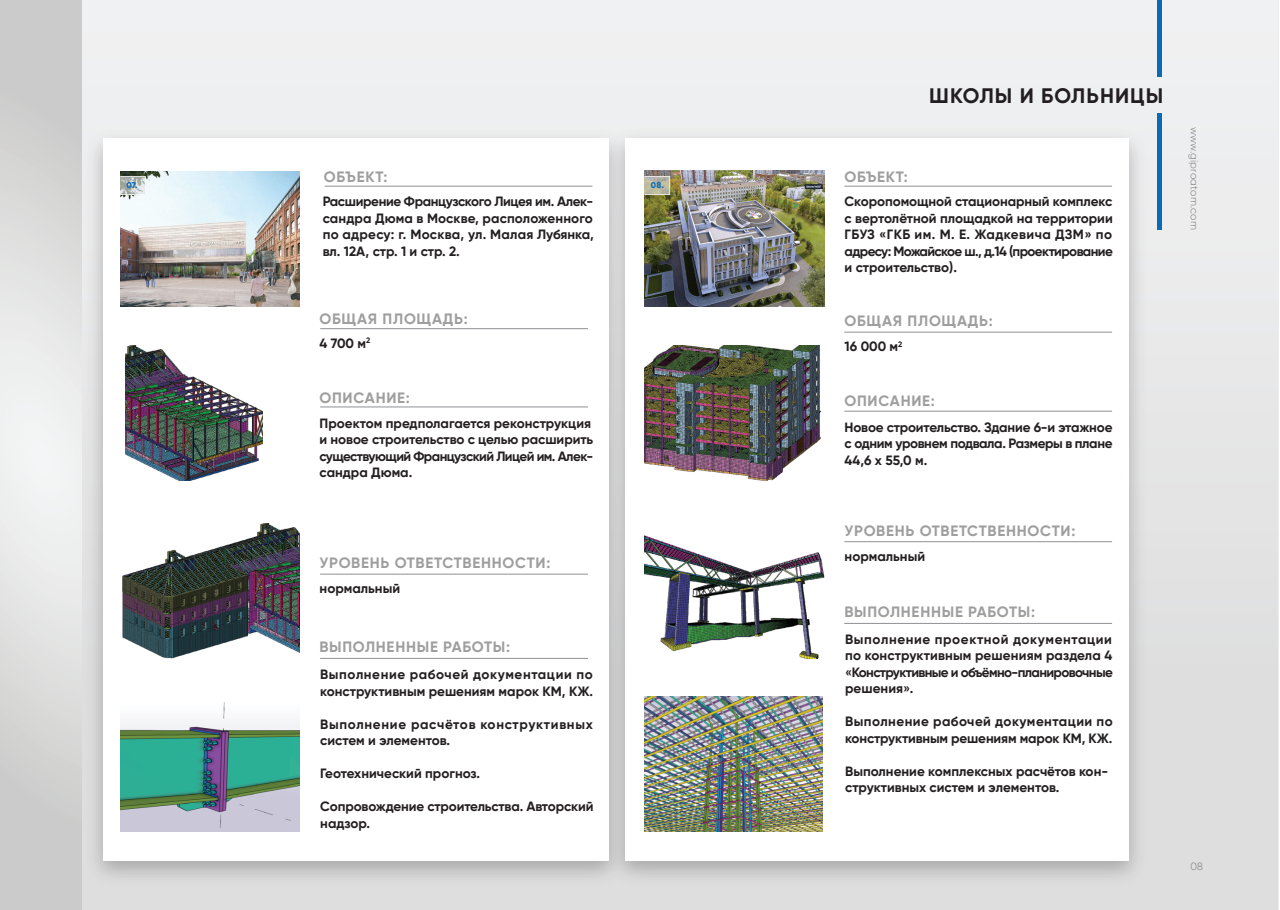
<style>
.page{position:relative;width:1280px;height:910px;background:#fff}
.page>*{position:absolute;margin:0;border:0;box-sizing:border-box;transform-origin:0 0}
.t1{font:700 21px "Gilroy";letter-spacing:.05em;color:#231f20}
.t2{font:700 15px "Gilroy";letter-spacing:.05em;color:#9e9e9e}
.t3{font:700 13.5px/16.5px "Gilroy";letter-spacing:-.005em;color:#231f20;text-align:justify}
.t4{font:700 13.5px/16.5px "Gilroy";letter-spacing:.025em;color:#231f20}
.t5{font:700 13.5px/16.5px "Gilroy";letter-spacing:.05em;color:#231f20}
.t6{font:300 10.5px "Gilroy";letter-spacing:.025em;color:#7d7d7c}
.t7{font:800 8.4px "Gilroy";color:#096bb6}
.s1{font-weight:600}
</style>
<div class="page">
<div style="left:0;top:0;width:1278px;height:910px;background:linear-gradient(to bottom,#f1f1f2,#dbdbdb)"></div>
<div style="left:1157px;top:0;width:5px;height:77px;background:#096bb6"></div>
<div style="left:1157px;top:113px;width:5px;height:117px;background:#096bb6"></div>
<svg style="left:0;top:0;width:82px;height:910px;background:#dcdcdc"></svg>
<img style="left:634px;top:121px;width:520px;height:774px">
<div style="left:626px;top:138px;width:502px;height:722px;background:#fff"></div>
<img style="left:77px;top:121px;width:557px;height:774px">
<div style="left:103px;top:138px;width:505px;height:722px;background:#fff"></div>
<img style="left:120px;top:702px;width:179px;height:130px">
<img style="left:121px;top:171px;width:179px;height:135px">
<img style="left:125px;top:345px;width:138px;height:136px">
<img style="left:122px;top:523px;width:178px;height:136px">
<img style="left:645px;top:696px;width:177px;height:136px">
<img style="left:645px;top:171px;width:179px;height:135px">
<img style="left:645px;top:345px;width:177px;height:136px">
<img style="left:645px;top:535px;width:179px;height:124px">
<hr style="left:325px;top:186px;width:267px;height:1px;background:#8f9194">
<hr style="left:844px;top:186px;width:268px;height:1px;background:#8f9194">
<hr style="left:844px;top:332px;width:268px;height:1px;background:#8f9194">
<hr style="left:844px;top:411px;width:268px;height:1px;background:#8f9194">
<hr style="left:844px;top:541px;width:268px;height:1px;background:#8f9194">
<hr style="left:844px;top:623px;width:268px;height:1px;background:#8f9194">
<hr style="left:320px;top:328px;width:268px;height:1px;background:#8f9194">
<hr style="left:320px;top:407px;width:268px;height:1px;background:#8f9194">
<hr style="left:320px;top:574px;width:268px;height:1px;background:#8f9194">
<hr style="left:320px;top:658px;width:268px;height:1px;background:#8f9194">
<svg style="left:120px;top:176px;width:26px;height:19px"></svg>
<svg style="left:645px;top:176px;width:25px;height:19px"></svg>
<p class="t2" style="left:324px;top:167px;width:65px">ОБЪЕКТ:</p>
<p class="t7" style="left:126px;top:180px;width:13px">07.</p>
<p class="t7" style="left:651px;top:180px;width:15px">08.</p>
<p class="t3" style="left:323px;top:193px;width:273px">Расширение Французского Лицея им. Алек&shy;сандра Дюма в Москве, расположенного по адресу: г. Москва, ул. Малая Лубянка, вл. 12А, стр. 1 и стр. 2.</p>
<p class="t2" style="left:319px;top:309px;width:150px">ОБЩАЯ ПЛОЩАДЬ:</p>
<p class="t3" style="left:320px;top:335px;width:52px">4 700 м<sup>2</sup></p>
<p class="t2" style="left:319px;top:388px;width:92px">ОПИСАНИЕ:</p>
<p class="t3" style="left:320px;top:415px;width:275px;text-align:left">Проектом предполагается реконструкция и новое строительство с целью расширить существующий Французский Лицей им. Алек&shy;сандра Дюма.</p>
<p class="t2" style="left:319px;top:553px;width:233px">УРОВЕНЬ ОТВЕТСТВЕННОСТИ:</p>
<p class="t3" style="left:320px;top:580px;width:82px">нормальный</p>
<p class="t2" style="left:319px;top:638px;width:192px">ВЫПОЛНЕННЫЕ РАБОТЫ:</p>
<p class="t4" style="left:320px;top:666px;width:274px">Выполнение рабочей документации по конструктивным решениям марок КМ, КЖ.</p>
<p class="t5" style="left:320px;top:716px;width:274px">Выполнение расчётов конструктивных систем и элементов.</p>
<p class="t3" style="left:320px;top:765px;width:161px">Геотехнический прогноз.</p>
<p class="t3" style="left:320px;top:798px;width:275px">Сопровождение строительства. Авторский надзор.</p>
<h1 class="t1" style="left:929px;top:83px;width:235px">ШКОЛЫ И БОЛЬНИЦЫ</h1>
<p class="t2" style="left:844px;top:167px;width:65px">ОБЪЕКТ:</p>
<p class="t3" style="left:844px;top:193px;width:270px">Скоропомощной стационарный комплекс с вертолётной площадкой на территории ГБУЗ «ГКБ им. М. Е. Жадкевича ДЗМ» по адресу: Можайское ш., д.14 (проектирование и строительство).</p>
<p class="t2" style="left:844px;top:311px;width:150px">ОБЩАЯ ПЛОЩАДЬ:</p>
<p class="t3" style="left:845px;top:338px;width:59px">16 000 м<sup>2</sup></p>
<p class="t2" style="left:844px;top:392px;width:92px">ОПИСАНИЕ:</p>
<p class="t3" style="left:844px;top:418px;width:269px">Новое строительство. Здание 6-и этажное с одним уровнем подвала. Размеры в плане 44,6 х 55,0 м.</p>
<p class="t2" style="left:844px;top:521px;width:233px">УРОВЕНЬ ОТВЕТСТВЕННОСТИ:</p>
<p class="t3" style="left:845px;top:548px;width:82px">нормальный</p>
<p class="t2" style="left:844px;top:602px;width:192px">ВЫПОЛНЕННЫЕ РАБОТЫ:</p>
<p class="t3" style="left:845px;top:631px;width:269px">Выполнение проектной документации по конструктивным решениям раздела 4 <span class="s1">«</span>Конструктивные и объёмно-планировочные решения<span class="s1">»</span>.</p>
<p class="t3" style="left:845px;top:713px;width:269px">Выполнение рабочей документации по конструктивным решениям марок КМ, КЖ.</p>
<p class="t3" style="left:845px;top:763px;width:264px">Выполнение комплексных расчётов кон&shy;структивных систем и элементов.</p>
<p class="t6" style="left:1201px;top:127px;width:105px;rotate:90deg">www.giproatom.com</p>
<p class="t6" style="left:1190px;top:860px;width:14px">08</p>
</div>
